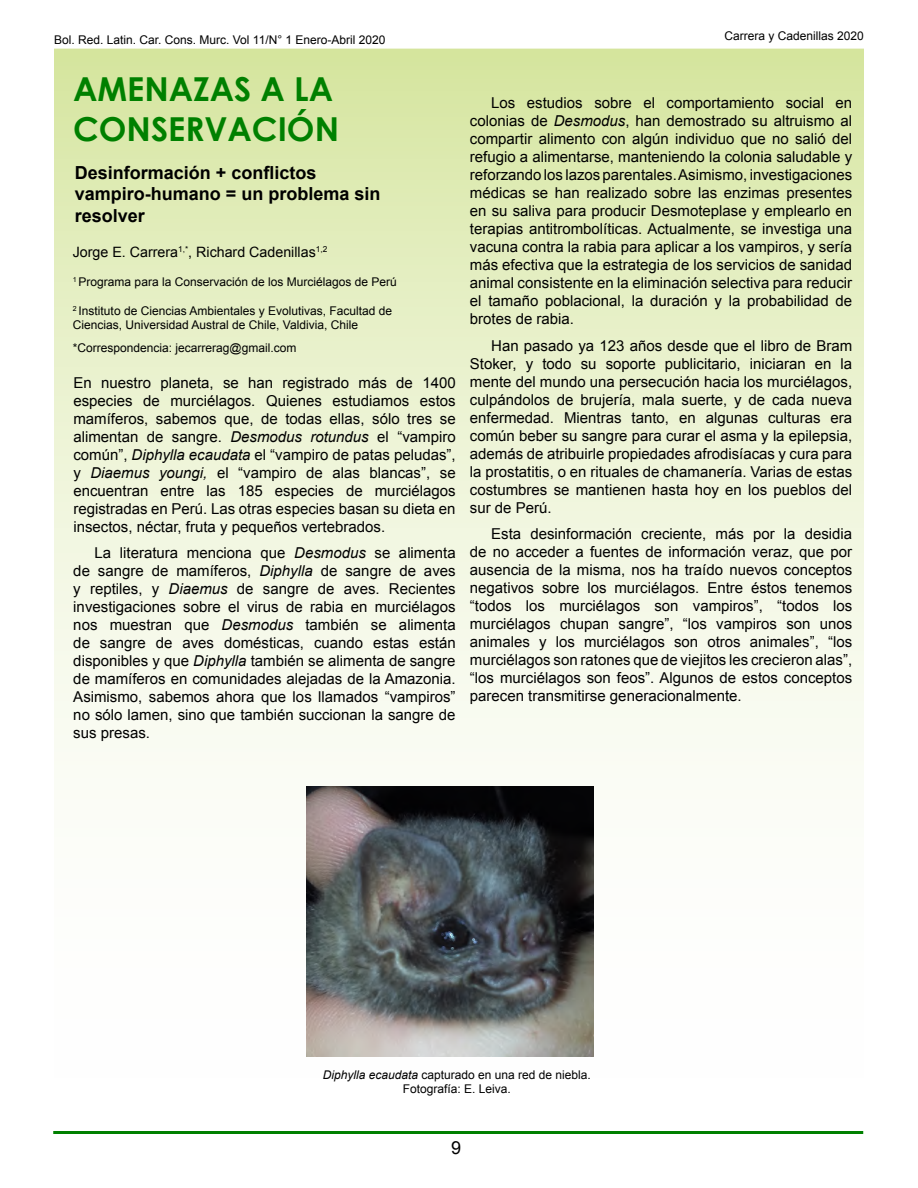
<style>
.page{position:relative;width:918px;height:1188px;background:#fff}
.page>*{position:absolute;margin:0;border:0;box-sizing:border-box;transform-origin:0 0}
.t1{font:700 33px/39.6px "Century Gothic";color:#008000}
.t2{font:700 18px/21.6px "Arial";color:#000}
.t3{font:18px "Arial";color:#000}
.t4{font:15px/18px "Arial";color:#000;text-align:justify}
.t5{font:14.25px "Arial";color:#000}
.t6{font:12px/14.4px "Arial";color:#000;text-align:center}
.s1{font-style:italic}
</style>
<div class="page">
<div style="left:55px;top:49px;width:808px;height:1079px;background:linear-gradient(to bottom,#dce9ad,#fff)"></div>
<hr style="left:53px;top:1131px;width:810px;height:3px;background:#008000">
<img style="left:306px;top:786px;width:287px;height:270px">
<p class="t6" style="left:54px;top:32px;width:333px">Bol. Red. Latin. Car. Cons. Murc. Vol 11/N° 1 Enero-Abril 2020</p>
<p class="t6" style="left:725px;top:28px;width:141px">Carrera y Cadenillas 2020</p>
<h1 class="t1" style="left:73px;top:68px;width:267px">AMENAZAS A LA<br>CONSERVACIÓN</h1>
<p class="t2" style="left:75px;top:162px;width:307px">Desinformación + conflictos vampiro-humano = un problema sin resolver</p>
<p class="t5" style="left:73px;top:242px;width:256px">Jorge E. Carrera<sup>1,*</sup>, Richard Cadenillas<sup>1,2</sup></p>
<p class="t6" style="left:73px;top:274px;width:325px"><sup>1</sup> Programa para la Conservación de los Murciélagos de Perú</p>
<p class="t6" style="left:73px;top:303px;width:321px;text-align:left"><sup>2</sup> Instituto de Ciencias Ambientales y Evolutivas, Facultad de<br>Ciencias, Universidad Austral de Chile, Valdivia, Chile</p>
<p class="t6" style="left:73px;top:340px;width:225px">*Correspondencia: jecarrerag@gmail.com</p>
<p class="t4" style="left:73px;top:373px;width:384px">En nuestro planeta, se han registrado más de 1400 especies de murciélagos. Quienes estudiamos estos mamíferos, sabemos que, de todas ellas, sólo tres se alimentan de sangre. <span class="s1">Desmodus rotundus</span> el “vampiro común”, <span class="s1">Diphylla ecaudata</span> el “vampiro de patas peludas”, y <span class="s1">Diaemus youngi,</span> el “vampiro de alas blancas”, se encuentran entre las 185 especies de murciélagos registradas en Perú. Las otras especies basan su dieta en insectos, néctar, fruta y pequeños vertebrados.</p>
<p class="t4" style="left:73px;top:544px;width:384px;text-indent:21px">La literatura menciona que <span class="s1">Desmodus</span> se alimenta de sangre de mamíferos, <span class="s1">Diphylla</span> de sangre de aves y reptiles, y <span class="s1">Diaemus</span> de sangre de aves. Recientes investigaciones sobre el virus de rabia en murciélagos nos muestran que <span class="s1">Desmodus</span> también se alimenta de sangre de aves domésticas, cuando estas están disponibles y que <span class="s1">Diphylla</span> también se alimenta de sangre de mamíferos en comunidades alejadas de la Amazonia.<br>Asimismo, sabemos ahora que los llamados “vampiros” no sólo lamen, sino que también succionan la sangre de sus presas.</p>
<p class="t4" style="left:470px;top:94px;width:384px;text-indent:21px">Los estudios sobre el comportamiento social en colonias de <span class="s1">Desmodus</span>, han demostrado su altruismo al compartir alimento con algún individuo que no salió del refugio a alimentarse, manteniendo la colonia saludable y reforzando los lazos parentales. Asimismo, investigaciones médicas se han realizado sobre las enzimas presentes en su saliva para producir Desmoteplase y emplearlo en terapias antitrombolíticas. Actualmente, se investiga una vacuna contra la rabia para aplicar a los vampiros, y sería más efectiva que la estrategia de los servicios de sanidad animal consistente en la eliminación selectiva para reducir el tamaño poblacional, la duración y la probabilidad de brotes de rabia.</p>
<p class="t4" style="left:470px;top:336px;width:384px;text-indent:21px">Han pasado ya 123 años desde que el libro de Bram Stoker, y todo su soporte publicitario, iniciaran en la mente del mundo una persecución hacia los murciélagos, culpándolos de brujería, mala suerte, y de cada nueva enfermedad. Mientras tanto, en algunas culturas era común beber su sangre para curar el asma y la epilepsia, además de atribuirle propiedades afrodisíacas y cura para la prostatitis, o en rituales de chamanería. Varias de estas costumbres se mantienen hasta hoy en los pueblos del sur de Perú.</p>
<p class="t4" style="left:470px;top:525px;width:384px;text-indent:21px">Esta desinformación creciente, más por la desidia de no acceder a fuentes de información veraz, que por ausencia de la misma, nos ha traído nuevos conceptos negativos sobre los murciélagos. Entre éstos tenemos “todos los murciélagos son vampiros”, “todos los murciélagos chupan sangre”, “los vampiros son unos animales y los murciélagos son otros animales”, “los murciélagos son ratones que de viejitos les crecieron alas”, “los murciélagos son feos”. Algunos de estos conceptos parecen transmitirse generacionalmente.</p>
<p class="t6" style="left:323px;top:1067px;width:270px"><span class="s1">Diphylla ecaudata</span> capturado en una red de niebla.<br>Fotografía: E. Leiva.</p>
<p class="t3" style="left:451px;top:1135px;width:12px">9</p>
</div>
